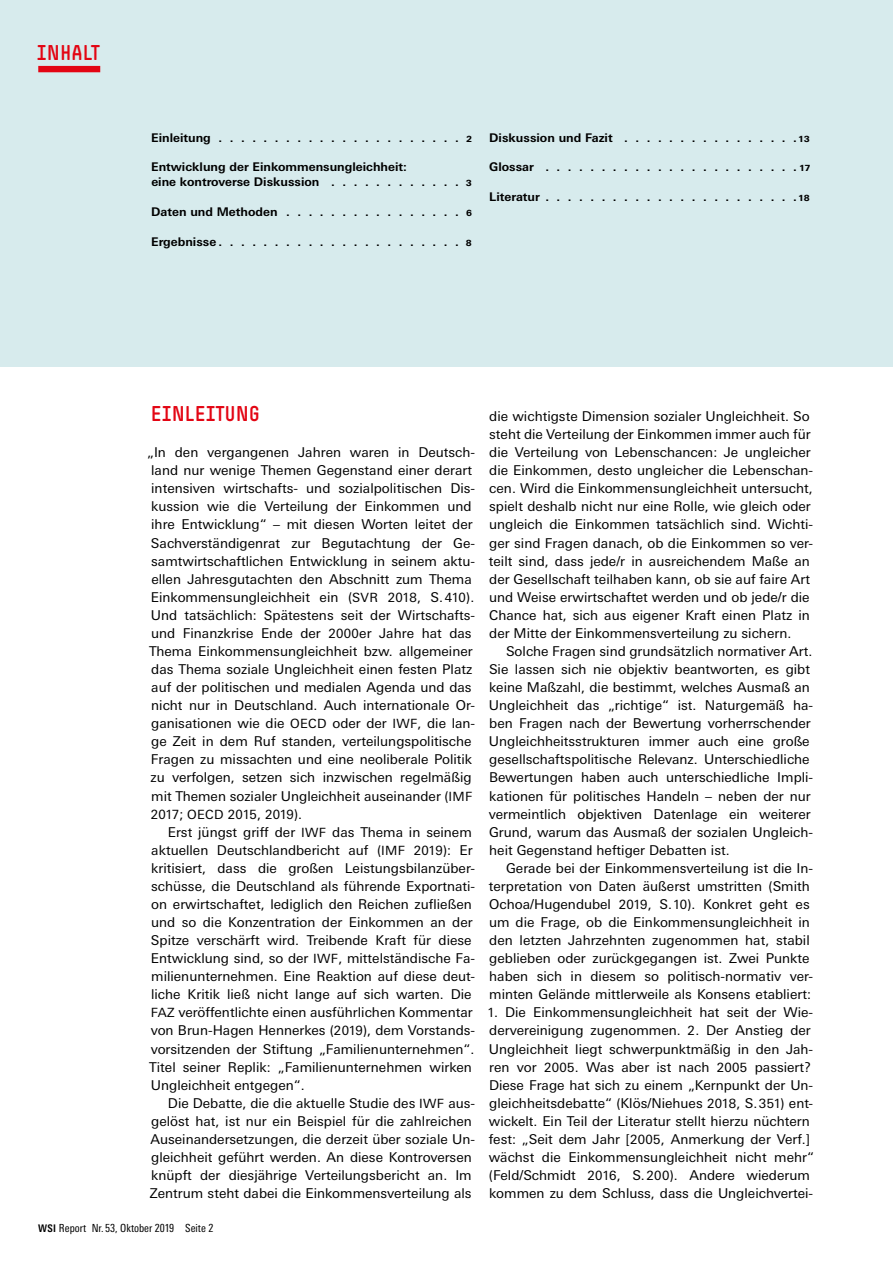
<style>
.page{position:relative;width:893px;height:1263px;background:#fff}
.page>*{position:absolute;margin:0;border:0;box-sizing:border-box;transform-origin:0 0}
.Ü1nn_Hauptüberschrif{font:21px "Simple HBS";color:#e30513}
.Grundtext{font:13.5px/18px "Univers Next Pro";color:#000}
.Grundtext_o_E{font:13.5px/18px "Univers Next Pro";color:#000}
.Grundtext_o_E-2{font:12.75px "Univers Next Pro";letter-spacing:.025em;color:#000}
.IHV_Haupt-Eintrag__s{font:700 12px/15px "Univers Next Pro";color:#000}
.IHV_Haupt-Eintrag__s-2{font:700 11.25px "Univers Next Pro";color:#000}
.Fußzeile{font:condensed 11.1px "Univers Next Pro";color:#000}
.s1{font-size:12.75px}
.s2{font-size:13.5px}
.s3{font-weight:700;font-size:10.5px}
</style>
<div class="page">
<div style="left:0;top:0;width:893px;height:367px;background:#d7ebed"></div>
<div style="left:38px;top:66px;width:62px;height:6px;background:#e30513"></div>
<h1 class="Ü1nn_Hauptüberschrif" style="left:37px;top:40px;width:64px">INHALT</h1>
<p class="IHV_Haupt-Eintrag__s" style="left:151px;top:130px;width:61px">Einleitung</p>
<p class="IHV_Haupt-Eintrag__s-2" style="left:466px;top:131px;width:7px">2</p>
<p class="IHV_Haupt-Eintrag__s" style="left:151px;top:160px;width:257px">Entwicklung der Einkommensungleichheit: eine kontroverse Diskussion</p>
<p class="IHV_Haupt-Eintrag__s-2" style="left:466px;top:176px;width:7px">3</p>
<p class="IHV_Haupt-Eintrag__s" style="left:151px;top:205px;width:128px">Daten und Methoden</p>
<p class="IHV_Haupt-Eintrag__s-2" style="left:466px;top:206px;width:7px">6</p>
<p class="IHV_Haupt-Eintrag__s" style="left:151px;top:235px;width:67px">Ergebnisse</p>
<p class="IHV_Haupt-Eintrag__s-2" style="left:466px;top:236px;width:7px">8</p>
<p class="IHV_Haupt-Eintrag__s" style="left:489px;top:130px;width:125px">Diskussion und Fazit</p>
<p class="IHV_Haupt-Eintrag__s-2" style="left:798px;top:131px;width:13px">13</p>
<p class="IHV_Haupt-Eintrag__s" style="left:489px;top:160px;width:46px">Glossar</p>
<p class="IHV_Haupt-Eintrag__s-2" style="left:799px;top:161px;width:13px">17</p>
<p class="IHV_Haupt-Eintrag__s" style="left:489px;top:190px;width:52px">Literatur</p>
<p class="IHV_Haupt-Eintrag__s-2" style="left:798px;top:191px;width:13px">18</p>
<p class="Ü1nn_Hauptüberschrif" style="left:151px;top:402px;width:111px">EINLEITUNG</p>
<p class="Grundtext_o_E" style="left:147px;top:443px;width:330px">„In den vergangenen Jahren waren in Deutsch&shy;land nur wenige Themen Gegenstand einer derart intensiven wirtschafts- und sozialpolitischen Dis&shy;kussion wie die Verteilung der Einkommen und ihre Entwicklung“ – mit diesen Worten leitet der Sachverständigenrat zur Begutachtung der Ge&shy;samtwirtschaftlichen Entwicklung in seinem aktu&shy;ellen Jahresgutachten den Abschnitt zum Thema Einkommensungleichheit ein (<span class="s1">SVR 2018</span>, S.<span class="s1">410</span>).<br>Und tatsächlich: Spätestens seit der Wirtschafts&shy;und Finanzkrise Ende der <span class="s1">2000</span>er Jahre hat das Thema Einkommensungleichheit bzw. allgemeiner das Thema soziale Ungleichheit einen festen Platz auf der politischen und medialen Agenda und das nicht nur in Deutschland. Auch internationale Or&shy;ganisationen wie die <span class="s1">OECD</span> oder der <span class="s1">IWF</span>, die lan&shy;ge Zeit in dem Ruf standen, verteilungspolitische Fragen zu missachten und eine neoliberale Politik zu verfolgen, setzen sich inzwischen regelmäßig mit Themen sozialer Ungleichheit auseinander (<span class="s1">IMF</span></p>
<p class="Grundtext_o_E-2" style="left:151px;top:807px;width:153px">2017<span class="s2">;</span> OECD 2015<span class="s2">,</span> 2019<span class="s2">).</span></p>
<p class="Grundtext" style="left:149px;top:823px;width:328px;text-indent:19px">Erst jüngst griff der <span class="s1">IWF</span> das Thema in seinem aktuellen Deutschlandbericht auf (<span class="s1">IMF 2019</span>): Er kritisiert, dass die großen Leistungsbilanzüber&shy;schüsse, die Deutschland als führende Exportnati&shy;on erwirtschaftet, lediglich den Reichen zufließen und so die Konzentration der Einkommen an der Spitze verschärft wird. Treibende Kraft für diese Entwicklung sind, so der <span class="s1">IWF</span>, mittelständische Fa&shy;milienunternehmen. Eine Reaktion auf diese deut&shy;liche Kritik ließ nicht lange auf sich warten. Die <span class="s1">FAZ</span> veröffentlichte einen ausführlichen Kommentar von Brun-Hagen Hennerkes (<span class="s1">2019</span>), dem Vorstands&shy;vorsitzenden der Stiftung „Familienunternehmen“.<br>Titel seiner Replik: „Familienunternehmen wirken Ungleichheit entgegen“.</p>
<p class="Grundtext" style="left:150px;top:1094px;width:327px;text-indent:18px">Die Debatte, die die aktuelle Studie des <span class="s1">IWF</span> aus&shy;gelöst hat, ist nur ein Beispiel für die zahlreichen Auseinandersetzungen, die derzeit über soziale Un&shy;gleichheit geführt werden. An diese Kontroversen knüpft der diesjährige Verteilungsbericht an. Im Zentrum steht dabei die Einkommensverteilung als</p>
<p class="Fußzeile" style="left:38px;top:1221px;width:177px"><span class="s3">WSI</span> Report Nr. 53, Oktober 2019 Seite 2</p>
<p class="Grundtext" style="left:489px;top:407px;width:326px">die wichtigste Dimension sozialer Ungleichheit. So steht die Verteilung der Einkommen immer auch für die Verteilung von Lebenschancen: Je ungleicher die Einkommen, desto ungleicher die Lebenschan&shy;cen. Wird die Einkommensungleichheit untersucht, spielt deshalb nicht nur eine Rolle, wie gleich oder ungleich die Einkommen tatsächlich sind. Wichti&shy;ger sind Fragen danach, ob die Einkommen so ver&shy;teilt sind, dass jede/r in ausreichendem Maße an der Gesellschaft teilhaben kann, ob sie auf faire Art und Weise erwirtschaftet werden und ob jede/r die Chance hat, sich aus eigener Kraft einen Platz in der Mitte der Einkommensverteilung zu sichern.</p>
<p class="Grundtext" style="left:489px;top:642px;width:326px;text-indent:17px">Solche Fragen sind grundsätzlich normativer Art.<br>Sie lassen sich nie objektiv beantworten, es gibt keine Maßzahl, die bestimmt, welches Ausmaß an Ungleichheit das „richtige“ ist. Naturgemäß ha&shy;ben Fragen nach der Bewertung vorherrschender Ungleichheitsstrukturen immer auch eine große gesellschaftspolitische Relevanz. Unterschiedliche Bewertungen haben auch unterschiedliche Impli&shy;kationen für politisches Handeln – neben der nur vermeintlich objektiven Datenlage ein weiterer Grund, warum das Ausmaß der sozialen Ungleich&shy;heit Gegenstand heftiger Debatten ist.</p>
<p class="Grundtext" style="left:489px;top:859px;width:326px;text-indent:17px">Gerade bei der Einkommensverteilung ist die In&shy;terpretation von Daten äußerst umstritten (Smith Ochoa/Hugendubel <span class="s1">2019</span>, S. <span class="s1">10</span>). Konkret geht es um die Frage, ob die Einkommensungleichheit in den letzten Jahrzehnten zugenommen hat, stabil geblieben oder zurückgegangen ist. Zwei Punkte haben sich in diesem so politisch-normativ ver&shy;minten Gelände mittlerweile als Konsens etabliert:</p>
<p class="Grundtext" style="left:488px;top:1004px;width:327px"><span class="s1">1</span>. Die Einkommensungleichheit hat seit der Wie&shy;dervereinigung zugenommen. <span class="s1">2</span>. Der Anstieg der Ungleichheit liegt schwerpunktmäßig in den Jah&shy;ren vor <span class="s1">2005</span>. Was aber ist nach <span class="s1">2005</span> passiert?<br>Diese Frage hat sich zu einem „Kernpunkt der Un&shy;gleichheitsdebatte“ (Klös/Niehues <span class="s1">2018</span>, S.<span class="s1">351</span>) ent&shy;wickelt. Ein Teil der Literatur stellt hierzu nüchtern fest: „Seit dem Jahr [<span class="s1">2005</span>, Anmerkung der Verf.] wächst die Einkommensungleichheit nicht mehr“ (Feld/Schmidt <span class="s1">2016</span>, S.<span class="s1">200</span>). Andere wiederum kommen zu dem Schluss, dass die Ungleichvertei-</p>
</div>
